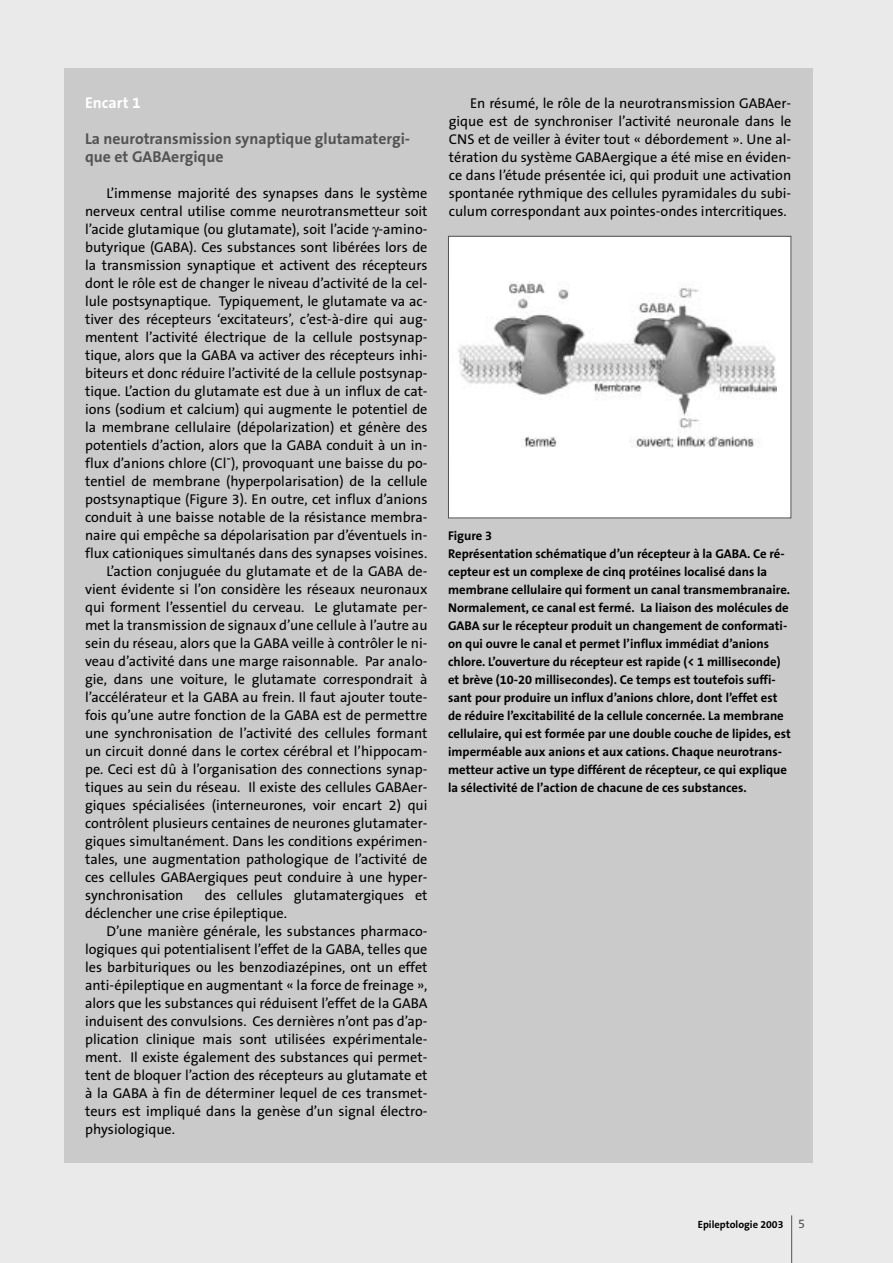
<style>
.page{position:relative;width:893px;height:1263px;background:#fff}
.page>*{position:absolute;margin:0;border:0;box-sizing:border-box;transform-origin:0 0}
.t1{font:700 15.75px/18px "The Sans B7";color:#535353}
.t2{font:700 15.75px "The Sans B7";color:#fff}
.t3{font:14.25px/18px "The Sans B5 Plain";color:#000;text-align:justify}
.t4{font:700 12.75px/18px "The Sans B7";color:#000}
.t5{font:12.75px "The Sans B5 Plain";color:#535353}
.t6{font:700 10.5px "The Sans B7";color:#000}
</style>
<div class="page">
<div style="left:0;top:0;width:892px;height:1263px;background:#eaeaea"></div>
<div style="left:64px;top:68px;width:748px;height:1094px;background:#cacaca"></div>
<hr style="left:791px;top:1215px;width:1px;height:48px;background:#535353">
<div style="left:449px;top:237px;width:341px;height:281px;background:#fff"></div>
<img style="left:458px;top:281px;width:318px;height:167px">
<div style="left:448px;top:236px;width:343px;height:282px;border:1px solid #535353"></div>
<p class="t2" style="left:85px;top:97px;width:57px">Encart 1</p>
<p class="t1" style="left:85px;top:131px;width:326px">La neurotransmission synaptique glutamatergi&shy;que et GABAergique</p>
<p class="t3" style="left:106px;top:186px;width:323px">L’immense majorité des synapses dans le système</p>
<p class="t3" style="left:85px;top:204px;width:344px">nerveux central utilise comme neurotransmetteur soit</p>
<p class="t3" style="left:85px;top:222px;width:344px">l’acide glutamique (ou glutamate), soit l’acide -amino-</p>
<p class="t3" style="left:85px;top:240px;width:344px">butyrique (GABA). Ces substances sont libérées lors de</p>
<p class="t3" style="left:85px;top:258px;width:344px">la transmission synaptique et activent des récepteurs</p>
<p class="t3" style="left:85px;top:276px;width:344px">dont le rôle est de changer le niveau d’activité de la cel-</p>
<p class="t3" style="left:85px;top:294px;width:344px">lule postsynaptique. Typiquement, le glutamate va ac-</p>
<p class="t3" style="left:85px;top:312px;width:344px">tiver des récepteurs ‘excitateurs’, c’est-à-dire qui aug-</p>
<p class="t3" style="left:85px;top:330px;width:344px">mentent l’activité électrique de la cellule postsynap-</p>
<p class="t3" style="left:85px;top:348px;width:344px">tique, alors que la GABA va activer des récepteurs inhi-</p>
<p class="t3" style="left:85px;top:366px;width:344px">biteurs et donc réduire l’activité de la cellule postsynap-</p>
<p class="t3" style="left:85px;top:384px;width:344px">tique. L’action du glutamate est due à un influx de cat-</p>
<p class="t3" style="left:85px;top:402px;width:344px">ions (sodium et calcium) qui augmente le potentiel de</p>
<p class="t3" style="left:85px;top:420px;width:344px">la membrane cellulaire (dépolarization) et génère des</p>
<p class="t3" style="left:85px;top:438px;width:344px">potentiels d’action, alors que la GABA conduit à un in-</p>
<p class="t3" style="left:85px;top:456px;width:344px">flux d’anions chlore (Cl-), provoquant une baisse du po-</p>
<p class="t3" style="left:85px;top:474px;width:344px">tentiel de membrane (hyperpolarisation) de la cellule</p>
<p class="t3" style="left:85px;top:492px;width:344px">postsynaptique (Figure 3). En outre, cet influx d’anions</p>
<p class="t3" style="left:85px;top:510px;width:344px">conduit à une baisse notable de la résistance membra-</p>
<p class="t3" style="left:85px;top:528px;width:344px">naire qui empêche sa dépolarisation par d’éventuels in-</p>
<p class="t3" style="left:85px;top:546px;width:344px">flux cationiques simultanés dans des synapses voisines.</p>
<p class="t3" style="left:106px;top:564px;width:323px">L’action conjuguée du glutamate et de la GABA de-</p>
<p class="t3" style="left:85px;top:582px;width:344px">vient évidente si l’on considère les réseaux neuronaux</p>
<p class="t3" style="left:85px;top:600px;width:344px">qui forment l’essentiel du cerveau. Le glutamate per-</p>
<p class="t3" style="left:85px;top:618px;width:344px">met la transmission de signaux d’une cellule à l’autre au</p>
<p class="t3" style="left:85px;top:636px;width:344px">sein du réseau, alors que la GABA veille à contrôler le ni-</p>
<p class="t3" style="left:85px;top:654px;width:344px">veau d’activité dans une marge raisonnable. Par analo-</p>
<p class="t3" style="left:85px;top:672px;width:344px">gie, dans une voiture, le glutamate correspondrait à</p>
<p class="t3" style="left:85px;top:690px;width:344px">l’accélérateur et la GABA au frein. Il faut ajouter toute-</p>
<p class="t3" style="left:85px;top:708px;width:344px">fois qu’une autre fonction de la GABA est de permettre</p>
<p class="t3" style="left:85px;top:726px;width:344px">une synchronisation de l’activité des cellules formant</p>
<p class="t3" style="left:85px;top:744px;width:344px">un circuit donné dans le cortex cérébral et l’hippocam-</p>
<p class="t3" style="left:85px;top:762px;width:344px">pe. Ceci est dû à l’organisation des connections synap-</p>
<p class="t3" style="left:85px;top:780px;width:344px">tiques au sein du réseau. Il existe des cellules GABAer-</p>
<p class="t3" style="left:85px;top:798px;width:344px">giques spécialisées (interneurones, voir encart 2) qui</p>
<p class="t3" style="left:85px;top:816px;width:344px">contrôlent plusieurs centaines de neurones glutamater-</p>
<p class="t3" style="left:85px;top:834px;width:344px">giques simultanément. Dans les conditions expérimen-</p>
<p class="t3" style="left:85px;top:852px;width:344px">tales, une augmentation pathologique de l’activité de</p>
<p class="t3" style="left:85px;top:870px;width:344px">ces cellules GABAergiques peut conduire à une hyper-</p>
<p class="t3" style="left:85px;top:888px;width:100px">synchronisation</p>
<p class="t3" style="left:85px;top:888px;width:344px;text-indent:120px">des cellules glutamatergiques et déclencher une crise épileptique.</p>
<p class="t3" style="left:85px;top:924px;width:344px;text-indent:21px">D’une manière générale, les substances pharmaco&shy;logiques qui potentialisent l’effet de la GABA, telles que les barbituriques ou les benzodiazépines, ont un effet anti-épileptique en augmentant « la force de freinage », alors que les substances qui réduisent l’effet de la GABA induisent des convulsions. Ces dernières n’ont pas d’ap&shy;plication clinique mais sont utilisées expérimentale&shy;ment. Il existe également des substances qui permet&shy;tent de bloquer l’action des récepteurs au glutamate et à la GABA à fin de déterminer lequel de ces transmet&shy;teurs est impliqué dans la genèse d’un signal électro&shy;physiologique.</p>
<p class="t3" style="left:449px;top:96px;width:344px;text-indent:21px">En résumé, le rôle de la neurotransmission GABAer&shy;gique est de synchroniser l’activité neuronale dans le CNS et de veiller à éviter tout « débordement ». Une al&shy;tération du système GABAergique a été mise en éviden&shy;ce dans l’étude présentée ici, qui produit une activation spontanée rythmique des cellules pyramidales du subi&shy;culum correspondant aux pointes-ondes intercritiques.</p>
<p class="t4" style="left:448px;top:528px;width:344px">Figure 3<br>Représentation schématique d’un récepteur à la GABA. Ce ré&shy;cepteur est un complexe de cinq protéines localisé dans la membrane cellulaire qui forment un canal transmembranaire.<br>Normalement, ce canal est fermé. La liaison des molécules de GABA sur le récepteur produit un changement de conformati&shy;on qui ouvre le canal et permet l’influx immédiat d’anions chlore. L’ouverture du récepteur est rapide (&lt; 1 milliseconde) et brève (10-20 millisecondes). Ce temps est toutefois suffi&shy;sant pour produire un influx d’anions chlore, dont l’effet est de réduire l’excitabilité de la cellule concernée. La membrane cellulaire, qui est formée par une double couche de lipides, est imperméable aux anions et aux cations. Chaque neurotrans&shy;metteur active un type différent de récepteur, ce qui explique la sélectivité de l’action de chacune de ces substances.</p>
<p class="t6" style="left:698px;top:1220px;width:87px">Epileptologie 2003</p>
<p class="t5" style="left:798px;top:1219px;width:9px">5</p>
</div>
